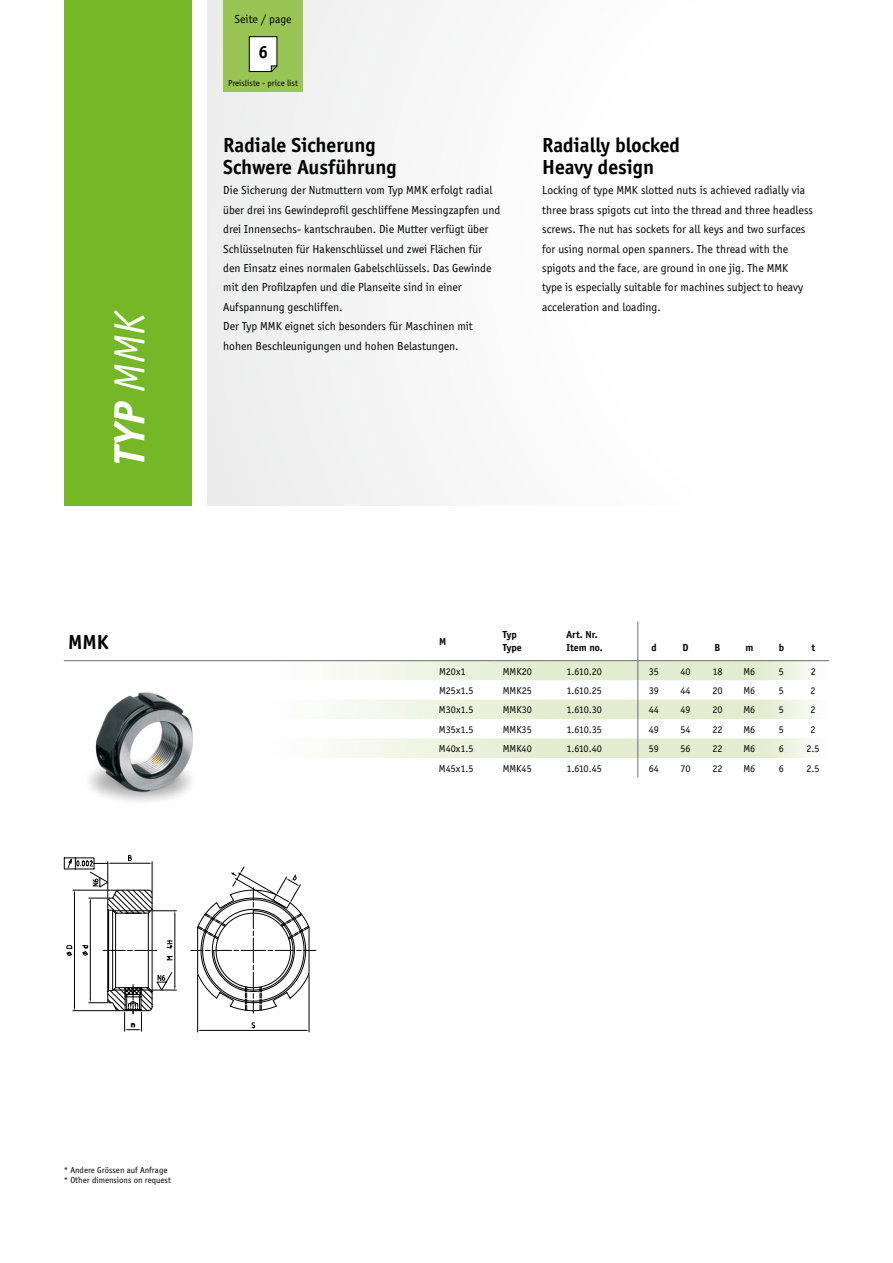
<style>
.page{position:relative;width:893px;height:1263px;background:#fff}
.page>*{position:absolute;margin:0;border:0;box-sizing:border-box;transform-origin:0 0}
.t1{font:italic 700 45px "Officina Sans";color:#fff}
.t2{font:700 21px/22.5px "Officina Sans";color:#000}
.t3{font:700 18px "Officina Sans";color:#000}
.t4{font:12px/19.5px "Officina Sans";color:#000}
.t5{font:10.5px "Officina Sans";color:#000}
.t6{font:700 10.5px/12.8px "Officina Sans";color:#000}
.t7{font:9px/10.5px "Officina Sans";color:#000}
.s1{font-weight:400}
</style>
<div class="page">
<div style="left:207px;top:0;width:686px;height:505px;background:linear-gradient(to right,#eff0f0,#fff)"></div>
<div style="left:64px;top:0;width:127px;height:505px;background:#75b726"></div>
<svg style="left:64px;top:661px;width:765px;height:97px"></svg>
<hr style="left:64px;top:660px;width:367px;height:1px;background:#6e6e6e">
<hr style="left:431px;top:660px;width:63px;height:1px;background:#6e6e6e">
<hr style="left:494px;top:660px;width:64px;height:1px;background:#6e6e6e">
<hr style="left:558px;top:660px;width:80px;height:1px;background:#6e6e6e">
<hr style="left:638px;top:660px;width:32px;height:1px;background:#6e6e6e">
<hr style="left:670px;top:660px;width:32px;height:1px;background:#6e6e6e">
<hr style="left:702px;top:660px;width:31px;height:1px;background:#6e6e6e">
<hr style="left:733px;top:660px;width:32px;height:1px;background:#6e6e6e">
<hr style="left:765px;top:660px;width:32px;height:1px;background:#6e6e6e">
<hr style="left:797px;top:660px;width:32px;height:1px;background:#6e6e6e">
<hr style="left:637px;top:622px;width:1px;height:38px;background:#6e6e6e">
<svg style="left:637px;top:661px;width:1px;height:116px"></svg>
<img style="left:72px;top:690px;width:133px;height:112px">
<svg style="left:64px;top:855px;width:252px;height:177px"></svg>
<div style="left:223px;top:0;width:80px;height:91px;background:#98c554"></div>
<svg style="left:248px;top:36px;width:30px;height:37px"></svg>
<p class="t4" style="left:235px;top:9px;width:58px">Seite / page</p>
<h3 class="t3" style="left:258px;top:41px;width:11px">6</h3>
<h1 class="t1" style="left:103px;top:466px;width:158px;rotate:-90deg">TYP <span class="s1">MMK</span></h1>
<p class="t7" style="left:228px;top:78px;width:71px">Preisliste - price list</p>
<h2 class="t2" style="left:223px;top:133px;width:175px">Radiale Sicherung<br>Schwere Ausführung</h2>
<p class="t4" style="left:223px;top:181px;width:279px">Die Sicherung der Nutmuttern vom Typ MMK erfolgt radial über drei ins Gewindeprofil geschliffene Messingzapfen und drei Innensechs- kantschrauben. Die Mutter verfügt über Schlüsselnuten für Hakenschlüssel und zwei Flächen für den Einsatz eines normalen Gabelschlüssels. Das Gewinde mit den Profilzapfen und die Planseite sind in einer Aufspannung geschliffen.<br>Der Typ MMK eignet sich besonders für Maschinen mit hohen Beschleunigungen und hohen Belastungen.</p>
<h2 class="t2" style="left:542px;top:133px;width:139px">Radially blocked<br>Heavy design</h2>
<p class="t4" style="left:542px;top:181px;width:272px">Locking of type MMK slotted nuts is achieved radially via three brass spigots cut into the thread and three headless screws. The nut has sockets for all keys and two surfaces for using normal open spanners. The thread with the spigots and the face, are ground in one jig. The MMK<br>type is especially suitable for machines subject to heavy acceleration and loading.</p>
<h2 class="t2" style="left:68px;top:630px;width:42px">MMK</h2>
<p class="t6" style="left:439px;top:635px;width:9px">M</p>
<p class="t6" style="left:503px;top:628px;width:20px">Typ<br>Type</p>
<p class="t6" style="left:567px;top:628px;width:38px">Art. Nr.<br>Item no.</p>
<p class="t6" style="left:651px;top:641px;width:7px">d</p>
<p class="t6" style="left:683px;top:641px;width:8px">D</p>
<p class="t6" style="left:715px;top:641px;width:7px">B</p>
<p class="t6" style="left:745px;top:641px;width:9px">m</p>
<p class="t6" style="left:779px;top:641px;width:7px">b</p>
<p class="t6" style="left:811px;top:641px;width:5px">t</p>
<p class="t7" style="left:64px;top:1164px;width:109px">* Andere Grössen auf Anfrage * Other dimensions on request</p>
<p class="t5" style="left:439px;top:665px;width:28px">M20x1</p>
<p class="t5" style="left:503px;top:665px;width:31px">MMK20</p>
<p class="t5" style="left:567px;top:665px;width:37px">1.610.20</p>
<p class="t5" style="left:649px;top:665px;width:12px">35</p>
<p class="t5" style="left:680px;top:665px;width:12px">40</p>
<p class="t5" style="left:712px;top:665px;width:12px">18</p>
<p class="t5" style="left:743px;top:665px;width:13px">M6</p>
<p class="t5" style="left:779px;top:665px;width:7px">5</p>
<p class="t5" style="left:811px;top:665px;width:7px">2</p>
<p class="t5" style="left:439px;top:684px;width:36px">M25x1.5</p>
<p class="t5" style="left:503px;top:684px;width:31px">MMK25</p>
<p class="t5" style="left:567px;top:684px;width:37px">1.610.25</p>
<p class="t5" style="left:649px;top:684px;width:12px">39</p>
<p class="t5" style="left:680px;top:684px;width:12px">44</p>
<p class="t5" style="left:712px;top:684px;width:12px">20</p>
<p class="t5" style="left:743px;top:684px;width:13px">M6</p>
<p class="t5" style="left:779px;top:684px;width:7px">5</p>
<p class="t5" style="left:811px;top:684px;width:7px">2</p>
<p class="t5" style="left:439px;top:704px;width:36px">M30x1.5</p>
<p class="t5" style="left:503px;top:704px;width:31px">MMK30</p>
<p class="t5" style="left:567px;top:704px;width:37px">1.610.30</p>
<p class="t5" style="left:649px;top:704px;width:12px">44</p>
<p class="t5" style="left:680px;top:704px;width:12px">49</p>
<p class="t5" style="left:712px;top:704px;width:12px">20</p>
<p class="t5" style="left:743px;top:704px;width:13px">M6</p>
<p class="t5" style="left:779px;top:704px;width:7px">5</p>
<p class="t5" style="left:811px;top:704px;width:7px">2</p>
<p class="t5" style="left:439px;top:723px;width:36px">M35x1.5</p>
<p class="t5" style="left:503px;top:723px;width:31px">MMK35</p>
<p class="t5" style="left:566px;top:723px;width:37px">1.610.35</p>
<p class="t5" style="left:649px;top:723px;width:12px">49</p>
<p class="t5" style="left:680px;top:723px;width:12px">54</p>
<p class="t5" style="left:712px;top:723px;width:12px">22</p>
<p class="t5" style="left:743px;top:723px;width:13px">M6</p>
<p class="t5" style="left:779px;top:723px;width:7px">5</p>
<p class="t5" style="left:811px;top:723px;width:7px">2</p>
<p class="t5" style="left:439px;top:743px;width:36px">M40x1.5</p>
<p class="t5" style="left:503px;top:743px;width:31px">MMK40</p>
<p class="t5" style="left:566px;top:743px;width:37px">1.610.40</p>
<p class="t5" style="left:649px;top:743px;width:12px">59</p>
<p class="t5" style="left:680px;top:743px;width:12px">56</p>
<p class="t5" style="left:712px;top:743px;width:12px">22</p>
<p class="t5" style="left:743px;top:743px;width:13px">M6</p>
<p class="t5" style="left:779px;top:743px;width:7px">6</p>
<p class="t5" style="left:806px;top:743px;width:15px">2.5</p>
<p class="t5" style="left:439px;top:762px;width:36px">M45x1.5</p>
<p class="t5" style="left:503px;top:762px;width:31px">MMK45</p>
<p class="t5" style="left:566px;top:762px;width:37px">1.610.45</p>
<p class="t5" style="left:649px;top:762px;width:12px">64</p>
<p class="t5" style="left:680px;top:762px;width:12px">70</p>
<p class="t5" style="left:712px;top:762px;width:12px">22</p>
<p class="t5" style="left:743px;top:762px;width:13px">M6</p>
<p class="t5" style="left:779px;top:762px;width:7px">6</p>
<p class="t5" style="left:806px;top:762px;width:15px">2.5</p>
</div>
